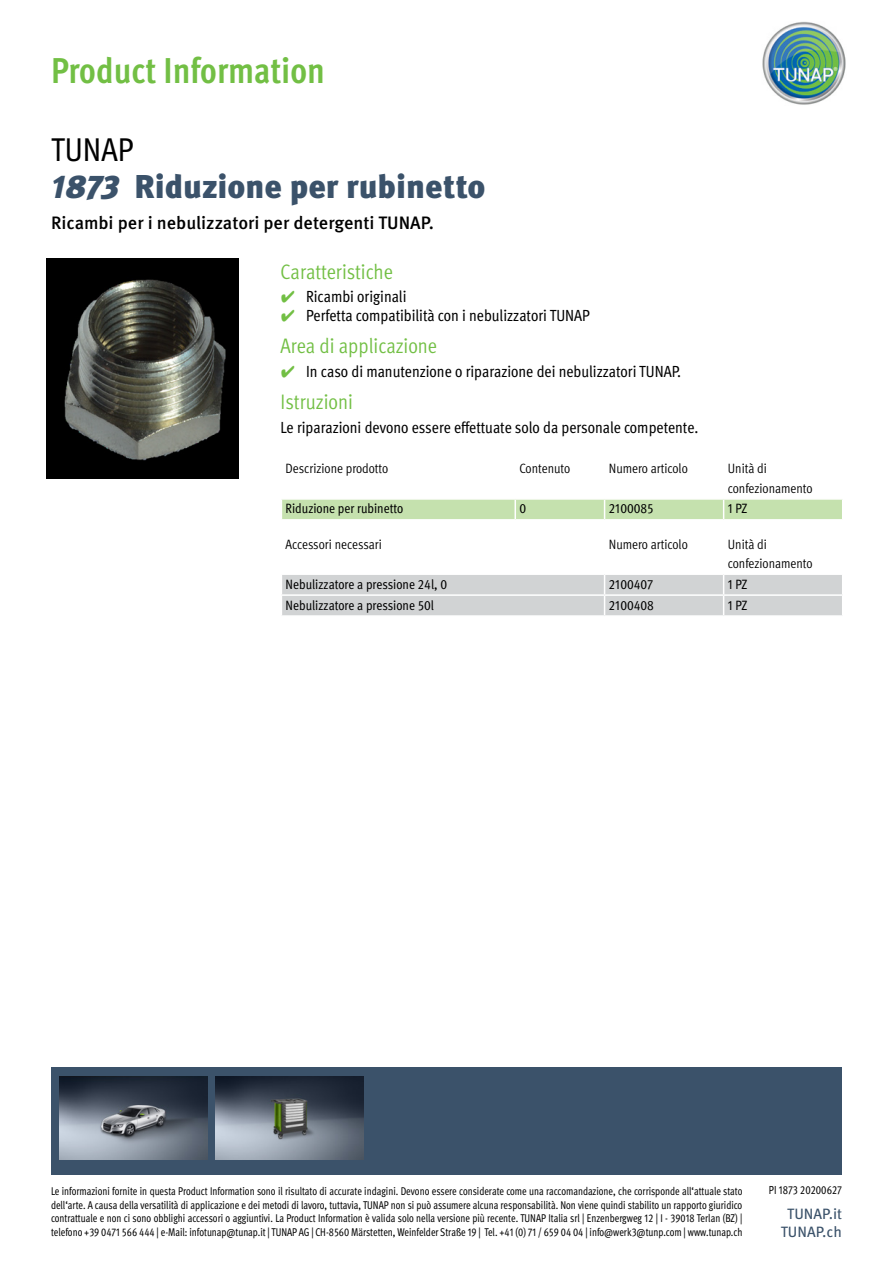
<style>
.page{position:relative;width:893px;height:1263px;background:#fff}
.page>*{position:absolute;margin:0;border:0;box-sizing:border-box;transform-origin:0 0}
.t1{font:700 condensed 36px "Meta Pro";color:#72bf44}
.t2{font:900 33px "Meta Pro";color:#3b526a}
.t3{font:condensed 33px "Meta Pro";color:#000}
.t4{font:condensed 21px "Meta Pro";color:#72bf44}
.t5{font:500 18px "Meta Pro";color:#000}
.t6{font:condensed 16.2px "Meta Pro";color:#000}
.t7{font:15px/18px "Meta Pro";color:#3b526a;text-align:center}
.t8{font:condensed 13.5px/19.2px "Meta Pro";color:#000}
.t9{font:condensed 13.5px "Meta Pro";color:#000}
.t10{font:condensed 11.7px "Meta Pro";color:#000;scale:.92 1}
.t11{font:condensed 11.25px/13.5px "Meta Pro";color:#000;text-align:justify;scale:.92 1}
.s1{font-style:italic}
.s2{font-family:"Wuerth Global";font-stretch:normal;color:#72bf44}
</style>
<div class="page">
<img style="left:762px;top:21px;width:84px;height:84px">
<div style="left:51px;top:1068px;width:790px;height:107px;background:#3b526a"></div>
<img style="left:59px;top:1076px;width:148px;height:83px">
<img style="left:216px;top:1076px;width:148px;height:83px">
<img style="left:47px;top:258px;width:191px;height:220px">
<svg style="left:281px;top:499px;width:562px;height:21px;background:#c9e3b4"></svg>
<hr style="left:724px;top:519px;width:119px;height:2px;background:#fff">
<svg style="left:282px;top:574px;width:560px;height:42px;background:#d4d6d7"></svg>
<hr style="left:724px;top:615px;width:119px;height:2px;background:#fff">
<h1 class="t1" style="left:51px;top:43px;width:275px">Product Information</h1>
<h2 class="t3" style="left:51px;top:125px;width:84px">TUNAP</h2>
<h2 class="t2" style="left:51px;top:161px;width:436px"><span class="s1">1873</span> Riduzione per rubinetto</h2>
<h3 class="t5" style="left:51px;top:209px;width:384px">Ricambi per i nebulizzatori per detergenti TUNAP.</h3>
<h3 class="t4" style="left:281px;top:256px;width:114px">Caratteristiche</h3>
<h3 class="t6" style="left:281px;top:284px;width:127px"><span class="s2">✔</span> Ricambi originali</h3>
<h3 class="t6" style="left:281px;top:303px;width:311px"><span class="s2">✔</span> Perfetta compatibilità con i nebulizzatori TUNAP</h3>
<h3 class="t4" style="left:281px;top:331px;width:158px">Area di applicazione</h3>
<h3 class="t6" style="left:281px;top:359px;width:402px"><span class="s2">✔</span> In caso di manutenzione o riparazione dei nebulizzatori TUNAP.</h3>
<h3 class="t4" style="left:281px;top:387px;width:74px">Istruzioni</h3>
<h3 class="t6" style="left:281px;top:415px;width:419px">Le riparazioni devono essere effettuate solo da personale competente.</h3>
<p class="t8" style="left:286px;top:458px;width:104px">Descrizione prodotto</p>
<p class="t8" style="left:519px;top:458px;width:52px">Contenuto</p>
<p class="t8" style="left:609px;top:458px;width:80px">Numero articolo</p>
<p class="t8" style="left:728px;top:458px;width:86px">Unità di confezionamento</p>
<p class="t9" style="left:286px;top:499px;width:119px">Riduzione per rubinetto</p>
<p class="t9" style="left:519px;top:499px;width:8px">0</p>
<p class="t9" style="left:609px;top:499px;width:46px">2100085</p>
<p class="t9" style="left:728px;top:499px;width:21px">1 PZ</p>
<p class="t8" style="left:286px;top:533px;width:98px">Accessori necessari</p>
<p class="t8" style="left:609px;top:533px;width:80px">Numero articolo</p>
<p class="t8" style="left:728px;top:533px;width:86px">Unità di confezionamento</p>
<p class="t9" style="left:286px;top:574px;width:163px">Nebulizzatore a pressione 24l, 0</p>
<p class="t9" style="left:609px;top:574px;width:46px">2100407</p>
<p class="t9" style="left:728px;top:574px;width:21px">1 PZ</p>
<p class="t9" style="left:286px;top:595px;width:150px">Nebulizzatore a pressione 50l</p>
<p class="t9" style="left:609px;top:595px;width:47px">2100408</p>
<p class="t9" style="left:728px;top:595px;width:21px">1 PZ</p>
<p class="t11" style="left:51px;top:1183px;width:753px">Le informazioni fornite in questa Product Information sono il risultato di accurate indagini. Devono essere considerate come una raccomandazione, che corrisponde all‘attuale stato dell‘arte. A causa della versatilità di applicazione e dei metodi di lavoro, tuttavia, TUNAP non si può assumere alcuna responsabilità. Non viene quindi stabilito un rapporto giuridico contrattuale e non ci sono obblighi accessori o aggiuntivi. La Product Information è valida solo nella versione più recente. TUNAP Italia srl | Enzenbergweg 12 | I - 39018 Terlan (BZ) | telefono +39 0471 566 444 | e-Mail: infotunap@tunap.it | TUNAP AG | CH-8560 Märstetten, Weinfelder Straße 19 | Tel. +41 (0) 71 / 659 04 04 | info@werk3@tunp.com | www.tunap.ch</p>
<p class="t10" style="left:769px;top:1181px;width:81px">PI 1873 20200627</p>
<h3 class="t7" style="left:781px;top:1203px;width:63px">TUNAP.it<br>TUNAP.ch</h3>
</div>
